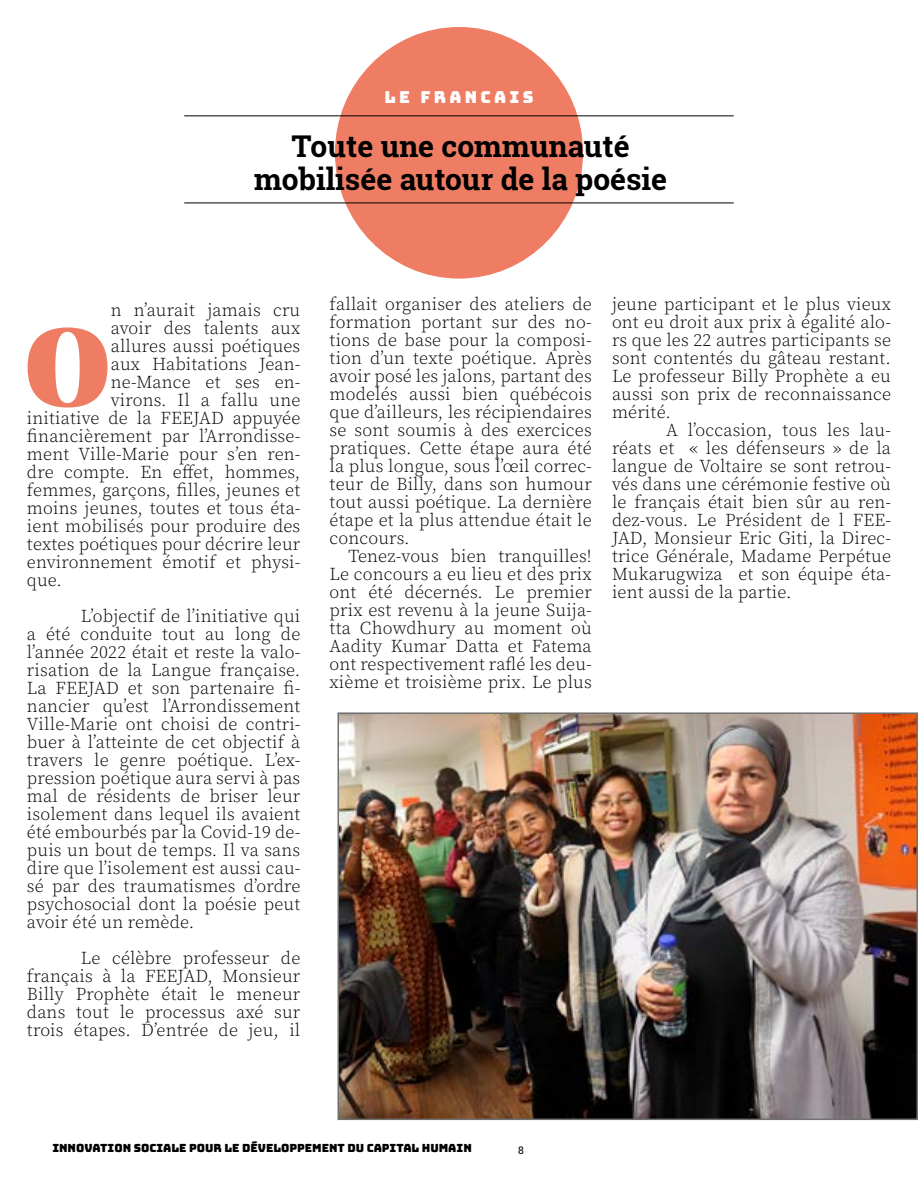
<style>
.page{position:relative;width:918px;height:1188px;background:#fff}
.page>*{position:absolute;margin:0;border:0;box-sizing:border-box;transform-origin:0 0}
.t1{font:117.3px "Utopia Std Black Headline";color:#ef7d63}
.t2{font:700 30px/33px "Roboto Slab";color:#000;text-align:center}
.t3{font:300 18px/18px "Source Serif Pro";letter-spacing:.01em;color:#000;text-align:justify}
.t4{font:16.5px "Bungee";letter-spacing:.2em;color:#fff}
.t5{font:11.25px "Bungee";color:#000}
.t6{font:10.5px "Roboto Slab";color:#000}
</style>
<div class="page">
<img style="left:341px;top:715px;width:574px;height:402px">
<div style="left:338px;top:712px;width:580px;height:408px;border:2px solid #70706f"></div>
<div style="left:335px;top:27px;width:248px;height:252px;background:#ef7d63;border-radius:50%"></div>
<hr style="left:184px;top:203px;width:550px;height:1px;background:#000">
<hr style="left:184px;top:116px;width:550px;height:1px;background:#000">
<p class="t4" style="left:384px;top:88px;width:151px">LE FRANCAIS</p>
<h2 class="t2" style="left:254px;top:129px;width:415px">Toute une communauté mobilisée autour de la poésie</h2>
<p class="t3" style="left:111px;top:301px;width:191px">n n’aurait jamais cru</p>
<p class="t3" style="left:111px;top:319px;width:191px">avoir des talents aux</p>
<p class="t3" style="left:111px;top:337px;width:191px">allures aussi poétiques</p>
<p class="t3" style="left:111px;top:355px;width:191px">aux Habitations Jean-</p>
<p class="t3" style="left:111px;top:373px;width:191px">ne-Mance et ses en-</p>
<p class="t3" style="left:111px;top:391px;width:191px">virons. Il a fallu une</p>
<p class="t3" style="left:27px;top:409px;width:275px">initiative de la FEEJAD appuyée</p>
<p class="t3" style="left:27px;top:427px;width:275px">financièrement par l’Arrondisse-</p>
<p class="t3" style="left:27px;top:445px;width:275px">ment Ville-Marie pour s’en ren-</p>
<p class="t3" style="left:27px;top:463px;width:275px">dre compte. En effet, hommes,</p>
<p class="t3" style="left:27px;top:481px;width:275px">femmes, garçons, filles, jeunes et</p>
<p class="t3" style="left:27px;top:499px;width:275px">moins jeunes, toutes et tous éta-</p>
<p class="t3" style="left:27px;top:517px;width:275px">ient mobilisés pour produire des</p>
<p class="t3" style="left:27px;top:535px;width:275px">textes poétiques pour décrire leur</p>
<p class="t3" style="left:27px;top:553px;width:275px">environnement émotif et physi-</p>
<p class="t3" style="left:27px;top:571px;width:37px">que.</p>
<p class="t3" style="left:27px;top:607px;width:275px;text-indent:54px">L’objectif de l’initiative qui a été conduite tout au long de l’année 2022 était et reste la valo&shy;risation de la Langue française.<br>La FEEJAD et son partenaire fi&shy;nancier qu’est l’Arrondissement Ville-Marie ont choisi de contri&shy;buer à l’atteinte de cet objectif à travers le genre poétique. L’ex&shy;pression poétique aura servi à pas mal de résidents de briser leur isolement dans lequel ils avaient été embourbés par la Covid-19 de&shy;puis un bout de temps. Il va sans dire que l’isolement est aussi cau&shy;sé par des traumatismes d’ordre psychosocial dont la poésie peut avoir été un remède.</p>
<p class="t3" style="left:27px;top:949px;width:275px;text-indent:54px">Le célèbre professeur de français à la FEEJAD, Monsieur Billy Prophète était le meneur dans tout le processus axé sur trois étapes. D’entrée de jeu, il</p>
<h1 class="t1" style="left:24px;top:306px;width:88px">O</h1>
<p class="t3" style="left:330px;top:295px;width:264px">fallait organiser des ateliers de formation portant sur des no&shy;tions de base pour la composi&shy;tion d’un texte poétique. Après avoir posé les jalons, partant des modelés aussi bien québécois que d’ailleurs, les récipiendaires se sont soumis à des exercices pratiques. Cette étape aura été la plus longue, sous l’œil correc&shy;teur de Billy, dans son humour tout aussi poétique. La dernière étape et la plus attendue était le concours.</p>
<p class="t3" style="left:330px;top:547px;width:264px;text-indent:19px">Tenez-vous bien tranquilles!<br>Le concours a eu lieu et des prix ont été décernés. Le premier prix est revenu à la jeune Suija&shy;tta Chowdhury au moment où Aadity Kumar Datta et Fatema ont respectivement raflé les deu&shy;xième et troisième prix. Le plus</p>
<p class="t3" style="left:612px;top:295px;width:281px">jeune participant et le plus vieux ont eu droit aux prix à égalité alo&shy;rs que les 22 autres participants se sont contentés du gâteau restant.<br>Le professeur Billy Prophète a eu aussi son prix de reconnaissance mérité.</p>
<p class="t3" style="left:612px;top:421px;width:281px;text-indent:54px">A l’occasion, tous les lau&shy;réats et « les défenseurs » de la langue de Voltaire se sont retrou&shy;vés dans une cérémonie festive où le français était bien sûr au ren&shy;dez-vous. Le Président de l FEE-JAD, Monsieur Eric Giti, la Direc&shy;trice Générale, Madame Perpétue Mukarugwiza et son équipe éta&shy;ient aussi de la partie.</p>
<p class="t5" style="left:52px;top:1141px;width:421px">INNOVATION SOCIALE POUR LE DÉVELOPPEMENT DU CAPITAL HUMAIN</p>
<p class="t6" style="left:518px;top:1143px;width:7px">8</p>
</div>
